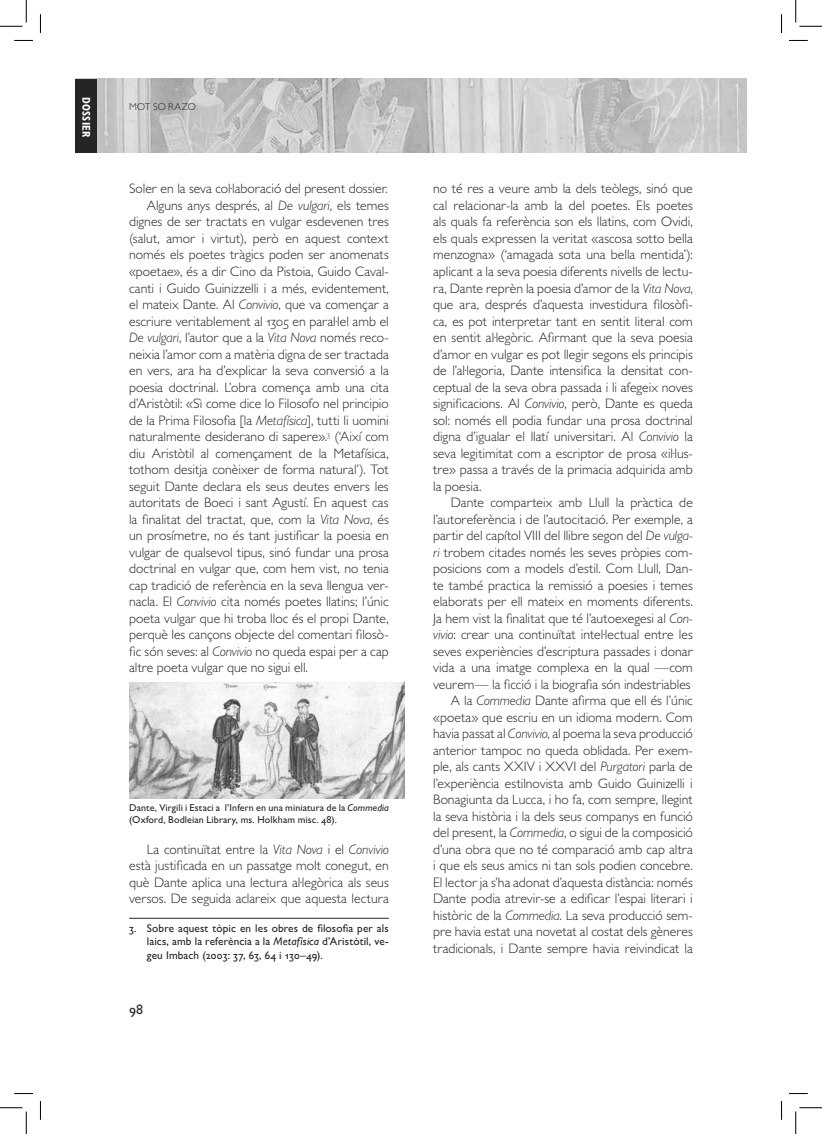
<style>
.page{position:relative;width:822px;height:1134px;background:#fff}
.page>*{position:absolute;margin:0;border:0;box-sizing:border-box;transform-origin:0 0}
.Text_principal{font:300 13.75px/16.5px "Gill Sans MT Pro";color:#252525;text-align:justify}
.t1{font:500 13.75px "Gill Sans MT Pro";color:#252525}
.Text_de_nota_a_peu_d{font:500 11.25px/13.5px "Gill Sans MT Pro";letter-spacing:.01em;color:#252525;text-align:justify}
.t2{font:700 condensed 11.25px "Gill Sans MT Pro";letter-spacing:.01em;color:#fff}
.Peus_de_foto{font:500 10px/12px "Gill Sans MT Pro";letter-spacing:.01em;color:#252525}
.t3{font:300 10px "Gill Sans MT Pro";letter-spacing:.015em;color:#252525}
.s1{font-style:italic}
</style>
<div class="page">
<img style="left:96px;top:79px;width:650px;height:73px">
<div style="left:75px;top:79px;width:21px;height:73px;background:#252525"></div>
<hr style="left:129px;top:917px;width:260px;height:1px;background:#252525">
<img style="left:129px;top:682px;width:275px;height:116px">
<svg style="left:14px;top:40px;width:19px;height:1px"></svg>
<svg style="left:789px;top:40px;width:18px;height:1px"></svg>
<svg style="left:14px;top:1093px;width:19px;height:1px"></svg>
<svg style="left:789px;top:1093px;width:18px;height:1px"></svg>
<svg style="left:40px;top:14px;width:1px;height:19px"></svg>
<svg style="left:40px;top:1101px;width:1px;height:18px"></svg>
<svg style="left:781px;top:14px;width:1px;height:19px"></svg>
<svg style="left:781px;top:1101px;width:1px;height:18px"></svg>
<svg style="left:0;top:0;width:27px;height:27px"></svg>
<svg style="left:0;top:1107px;width:27px;height:26px"></svg>
<svg style="left:795px;top:0;width:26px;height:27px"></svg>
<svg style="left:795px;top:1107px;width:26px;height:26px"></svg>
<p class="t2" style="left:93px;top:97px;width:41px;rotate:90deg">DOSSIER</p>
<p class="t3" style="left:129px;top:100px;width:68px">MOT SO RAZO</p>
<p class="Text_principal" style="left:129px;top:180px;width:260px">Soler en la seva coŀlaboració del present dossier.</p>
<p class="Text_principal" style="left:129px;top:197px;width:261px;text-indent:18px">Alguns anys després, al <span class="s1">De vulgari</span>, els temes dignes de ser tractats en vulgar esdevenen tres (salut, amor i virtut), però en aquest context només els poetes tràgics poden ser anomenats «poetae», és a dir Cino da Pistoia, Guido Caval&shy;canti i Guido Guinizzelli i a més, evidentement, el mateix Dante. Al <span class="s1">Convivio</span>, que va començar a escriure veritablement al 1305 en paraŀlel amb el <span class="s1">De vulgari</span>, l’autor que a la <span class="s1">Vita Nova</span> només reco&shy;neixia l’amor com a matèria digna de ser tractada en vers, ara ha d’explicar la seva conversió a la poesia doctrinal. L’obra comença amb una cita d’Aristòtil: «Sì come dice lo Filosofo nel principio de la Prima Filosofia [la <span class="s1">Metafísica</span>], tutti li uomini naturalmente desiderano di sapere».<sup>3</sup> (‘Així com diu Aristòtil al començament de la Metafísica, tothom desitja conèixer de forma natural’). Tot seguit Dante declara els seus deutes envers les autoritats de Boeci i sant Agustí. En aquest cas la finalitat del tractat, que, com la <span class="s1">Vita Nova</span>, és un prosímetre, no és tant justificar la poesia en vulgar de qualsevol tipus, sinó fundar una prosa doctrinal en vulgar que, com hem vist, no tenia cap tradició de referència en la seva llengua ver&shy;nacla. El <span class="s1">Convivio</span> cita només poetes llatins; l’únic poeta vulgar que hi troba lloc és el propi Dante, perquè les cançons objecte del comentari filosò&shy;fic són seves: al <span class="s1">Convivio</span> no queda espai per a cap altre poeta vulgar que no sigui ell.</p>
<p class="Peus_de_foto" style="left:129px;top:801px;width:261px">Dante, Virgili i Estaci a l’Infern en una miniatura de la <span class="s1">Commedia </span>(Oxford, Bodleian Library, ms. Holkham misc. 48).</p>
<p class="Text_principal" style="left:129px;top:840px;width:261px;text-indent:18px">La continuïtat entre la <span class="s1">Vita Nova</span> i el <span class="s1">Convivio </span>està justificada en un passatge molt conegut, en què Dante aplica una lectura aŀlegòrica als seus versos. De seguida aclareix que aquesta lectura</p>
<p class="Text_de_nota_a_peu_d" style="left:147px;top:921px;width:243px;text-indent:-18px">3. Sobre aquest tòpic en les obres de filosofia per als laics, amb la referència a la <span class="s1">Metafísica</span> d’Aristòtil, ve&shy;geu Imbach (2003: 37, 63, 64 i 130–49).</p>
<p class="t1" style="left:129px;top:1001px;width:15px">98</p>
<p class="Text_principal" style="left:433px;top:180px;width:261px">no té res a veure amb la dels teòlegs, sinó que cal relacionar-la amb la del poetes. Els poetes als quals fa referència son els llatins, com Ovidi, els quals expressen la veritat «ascosa sotto bella menzogna» (‘amagada sota una bella mentida’): aplicant a la seva poesia diferents nivells de lectu&shy;ra, Dante reprèn la poesia d’amor de la <span class="s1">Vita Nova</span>, que ara, després d’aquesta investidura filosòfi&shy;ca, es pot interpretar tant en sentit literal com en sentit aŀlegòric. Afirmant que la seva poesia d’amor en vulgar es pot llegir segons els principis de l’aŀlegoria, Dante intensifica la densitat con&shy;ceptual de la seva obra passada i li afegeix noves significacions. Al <span class="s1">Convivio</span>, però, Dante es queda sol: només ell podia fundar una prosa doctrinal digna d’igualar el llatí universitari. Al <span class="s1">Convivio</span> la seva legitimitat com a escriptor de prosa «iŀlus&shy;tre» passa a través de la primacia adquirida amb la poesia.</p>
<p class="Text_principal" style="left:433px;top:494px;width:261px;text-indent:18px">Dante comparteix amb Llull la pràctica de l’autoreferència i de l’autocitació. Per exemple, a partir del capítol VIII del llibre segon del <span class="s1">De vulga&shy;ri</span> trobem citades només les seves pròpies com&shy;posicions com a models d’estil. Com Llull, Dan&shy;te també practica la remissió a poesies i temes elaborats per ell mateix en moments diferents.<br>Ja hem vist la finalitat que té l’autoexegesi al <span class="s1">Con&shy;vivio</span>: crear una continuïtat inteŀlectual entre les seves experiències d’escriptura passades i donar vida a una imatge complexa en la qual —com veurem— la ficció i la biografia són indestriables</p>
<p class="Text_principal" style="left:433px;top:692px;width:261px;text-indent:18px">A la <span class="s1">Commedia</span> Dante afirma que ell és l’únic «poeta» que escriu en un idioma modern. Com havia passat al <span class="s1">Convivio</span>, al poema la seva producció anterior tampoc no queda oblidada. Per exem&shy;ple, als cants XXIV i XXVI del <span class="s1">Purgatori</span> parla de l’experiència estilnovista amb Guido Guinizelli i Bonagiunta da Lucca, i ho fa, com sempre, llegint la seva història i la dels seus companys en funció del present, la <span class="s1">Commedia</span>, o sigui de la composició d’una obra que no té comparació amb cap altra i que els seus amics ni tan sols podien concebre.<br>El lector ja s’ha adonat d’aquesta distància: només Dante podia atrevir-se a edificar l’espai literari i històric de la <span class="s1">Commedia</span>. La seva producció sem&shy;pre havia estat una novetat al costat dels gèneres tradicionals, i Dante sempre havia reivindicat la</p>
</div>
